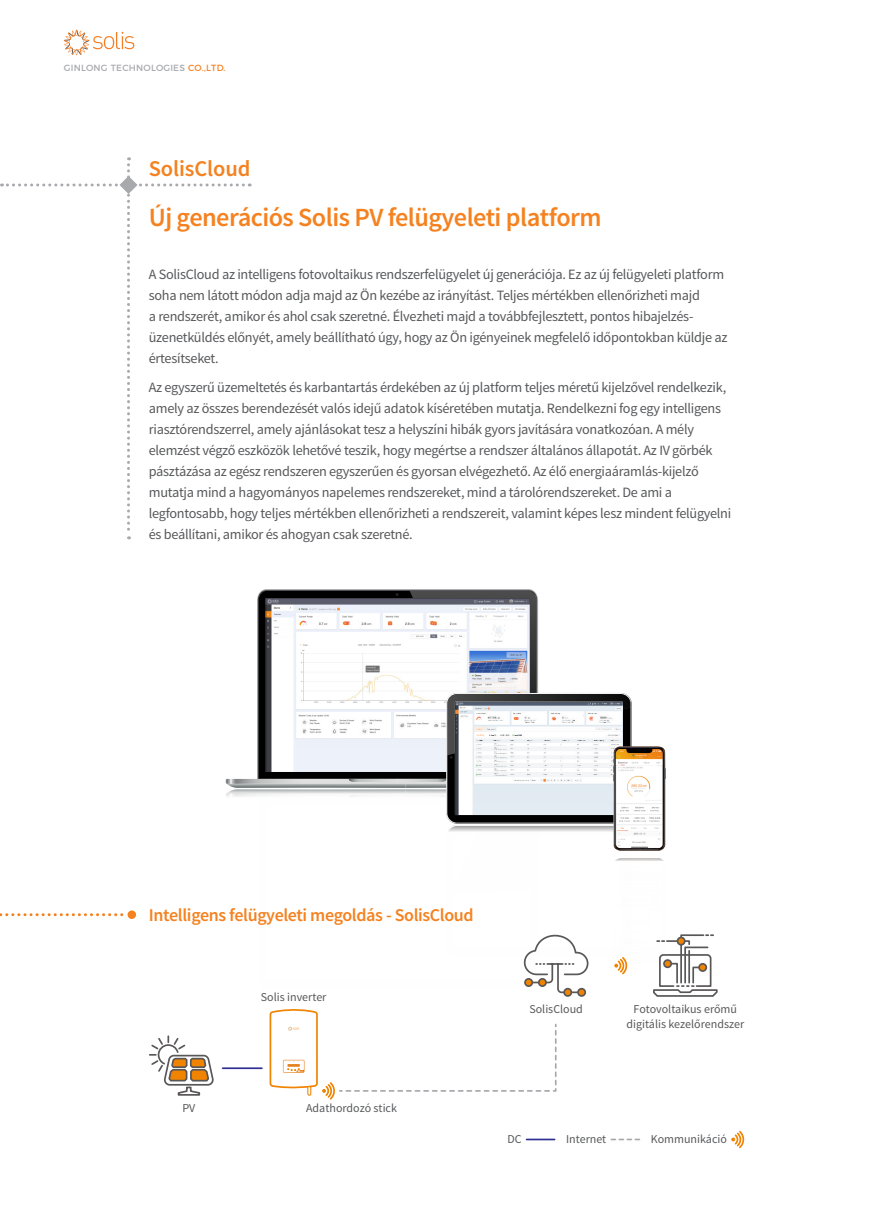
<style>
.page{position:relative;width:893px;height:1212px;background:#fff}
.page>*{position:absolute;margin:0;border:0;box-sizing:border-box;transform-origin:0 0}
.t1{font:600 26.25px "Source Sans Pro";letter-spacing:-.02em;color:#f58220}
.t2{font:600 22.5px "Source Sans Pro";letter-spacing:-.005em;color:#f58220}
.t3{font:600 18px "Source Sans Pro";letter-spacing:-.02em;color:#f58220}
.t4{font:14.25px/21px "Source Sans Pro";letter-spacing:-.02em;color:#57585a}
.t5{font:12px/15px "Source Sans Pro";color:#57585a;text-align:center}
.t6{font:9px "Montserrat";letter-spacing:.025em;color:#a8a9ad}
.s1{color:#f58220}
</style>
<div class="page">
<svg style="left:64px;top:30px;width:70px;height:25px"></svg>
<img style="left:632px;top:746px;width:33px;height:105px">
<img style="left:632px;top:858px;width:32px;height:3px">
<svg style="left:0;top:913px;width:128px;height:3px"></svg>
<div style="left:128px;top:910px;width:8px;height:9px;background:#f58220;border-radius:50%"></div>
<hr style="left:223px;top:1067px;width:39px;height:2px;background:#2e3092">
<svg style="left:149px;top:1035px;width:65px;height:61px"></svg>
<svg style="left:270px;top:1009px;width:287px;height:90px"></svg>
<div style="left:577px;top:988px;width:9px;height:9px;border:2px solid #595757;border-radius:50%"></div>
<div style="left:563px;top:988px;width:9px;height:9px;border:2px solid #595757;border-radius:50%"></div>
<svg style="left:226px;top:591px;width:406px;height:403px"></svg>
<svg style="left:653px;top:934px;width:65px;height:63px"></svg>
<div style="left:698px;top:963px;width:9px;height:9px;border:2px solid #595757;border-radius:50%"></div>
<div style="left:677px;top:937px;width:8px;height:8px;background:#f08300;border-radius:50%"></div>
<div style="left:677px;top:936px;width:9px;height:9px;border:2px solid #595757;border-radius:50%"></div>
<svg style="left:611px;top:1138px;width:28px;height:2px"></svg>
<hr style="left:527px;top:1138px;width:28px;height:2px;background:#2e3092">
<svg style="left:731px;top:1131px;width:13px;height:17px"></svg>
<svg style="left:1px;top:157px;width:249px;height:382px"></svg>
<p class="t6" style="left:64px;top:61px;width:163px">GINLONG TECHNOLOGIES <span class="s1">CO.,LTD.</span></p>
<h2 class="t2" style="left:149px;top:154px;width:103px">SolisCloud</h2>
<h1 class="t1" style="left:149px;top:201px;width:454px">Új generációs Solis PV felügyeleti platform</h1>
<p class="t4" style="left:149px;top:264px;width:580px">A SolisCloud az intelligens fotovoltaikus rendszerfelügyelet új generációja. Ez az új felügyeleti platform soha nem látott módon adja majd az Ön kezébe az irányítást. Teljes mértékben ellenőrizheti majd<br>a rendszerét, amikor és ahol csak szeretné. Élvezheti majd a továbbfejlesztett, pontos hibajelzés&shy;üzenetküldés előnyét, amely beállítható úgy, hogy az Ön igényeinek megfelelő időpontokban küldje az értesítseket.</p>
<p class="t4" style="left:149px;top:377px;width:584px">Az egyszerű üzemeltetés és karbantartás érdekében az új platform teljes méretű kijelzővel rendelkezik, amely az összes berendezését valós idejű adatok kíséretében mutatja. Rendelkezni fog egy intelligens riasztórendszerrel, amely ajánlásokat tesz a helyszíni hibák gyors javítására vonatkozóan. A mély elemzést végző eszközök lehetővé teszik, hogy megértse a rendszer általános állapotát. Az IV görbék pásztázása az egész rendszeren egyszerűen és gyorsan elvégezhető. Az élő energiaáramlás-kijelző mutatja mind a hagyományos napelemes rendszereket, mind a tárolórendszereket. De ami a legfontosabb, hogy teljes mértékben ellenőrizheti a rendszereit, valamint képes lesz mindent felügyelni és beállítani, amikor és ahogyan csak szeretné.</p>
<p class="t3" style="left:149px;top:903px;width:326px">Intelligens felügyeleti megoldás - SolisCloud</p>
<p class="t5" style="left:261px;top:989px;width:67px">Solis inverter</p>
<p class="t5" style="left:182px;top:1101px;width:14px">PV</p>
<p class="t5" style="left:306px;top:1101px;width:92px">Adathordozó stick</p>
<p class="t5" style="left:529px;top:1002px;width:55px">SolisCloud</p>
<p class="t5" style="left:626px;top:1002px;width:119px">Fotovoltaikus erőmű digitális kezelőrendszer</p>
<p class="t5" style="left:507px;top:1132px;width:16px">DC</p>
<p class="t5" style="left:566px;top:1132px;width:42px">Internet</p>
<p class="t5" style="left:651px;top:1132px;width:78px">Kommunikáció</p>
</div>
